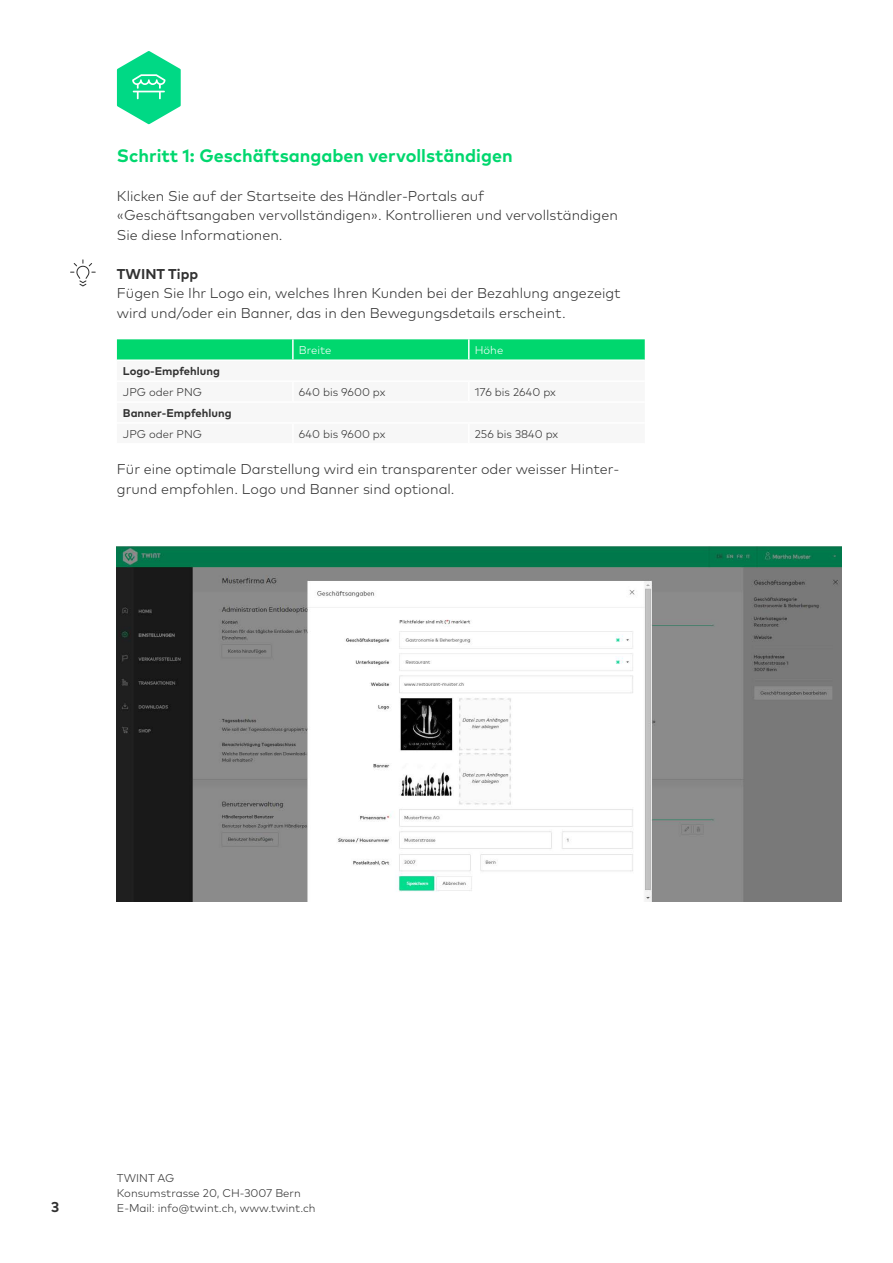
<style>
.page{position:relative;width:893px;height:1263px;background:#fff}
.page>*{position:absolute;margin:0;border:0;box-sizing:border-box;transform-origin:0 0}
.t1{font:700 18px "Mark Pro";color:#00d76e}
.t2{font:300 14.25px/19.5px "Mark Pro";color:#313131}
.t3{font:700 14.25px "Mark Pro";color:#313131}
.t4{font:300 11.25px/15px "Mark Pro";color:#313131}
.t5{font:700 11.25px "Mark Pro";color:#313131}
.t6{font:300 11.25px "Mark Pro";color:#fff}
</style>
<div class="page">
<img style="left:117px;top:547px;width:725px;height:355px">
<svg style="left:117px;top:51px;width:64px;height:73px"></svg>
<div style="left:117px;top:339px;width:528px;height:20px;background:#00d76e"></div>
<svg style="left:70px;top:259px;width:26px;height:27px"></svg>
<p class="t1" style="left:117px;top:142px;width:397px">Schritt 1: Geschäftsangaben vervollständigen</p>
<p class="t2" style="left:117px;top:185px;width:502px">Klicken Sie auf der Startseite des Händler-Portals auf «Geschäftsangaben vervollständigen». Kontrollieren und vervollständigen<br>Sie diese Informationen.</p>
<p class="t3" style="left:117px;top:263px;width:83px">TWINT Tipp</p>
<p class="t2" style="left:117px;top:283px;width:505px">Fügen Sie Ihr Logo ein, welches Ihren Kunden bei der Bezahlung angezeigt wird und/oder ein Banner, das in den Bewegungsdetails erscheint.</p>
<p class="t6" style="left:299px;top:342px;width:34px">Breite</p>
<p class="t6" style="left:475px;top:342px;width:30px">Höhe</p>
<p class="t5" style="left:123px;top:363px;width:98px">Logo-Empfehlung</p>
<p class="t4" style="left:123px;top:384px;width:81px">JPG oder PNG</p>
<p class="t4" style="left:299px;top:384px;width:88px">640 bis 9600 px</p>
<p class="t4" style="left:475px;top:384px;width:82px">176 bis 2640 px</p>
<p class="t5" style="left:123px;top:404px;width:110px">Banner-Empfehlung</p>
<p class="t4" style="left:123px;top:425px;width:81px">JPG oder PNG</p>
<p class="t4" style="left:299px;top:425px;width:88px">640 bis 9600 px</p>
<p class="t4" style="left:475px;top:425px;width:85px">256 bis 3840 px</p>
<p class="t2" style="left:117px;top:458px;width:504px">Für eine optimale Darstellung wird ein transparenter oder weisser Hinter&shy;grund empfohlen. Logo und Banner sind optional.</p>
<p class="t4" style="left:117px;top:1169px;width:186px">TWINT AG<br>Konsumstrasse 20, CH-3007 Bern</p>
<p class="t3" style="left:51px;top:1196px;width:10px">3</p>
<p class="t4" style="left:117px;top:1199px;width:200px">E-Mail: info@twint.ch, www.twint.ch</p>
</div>
